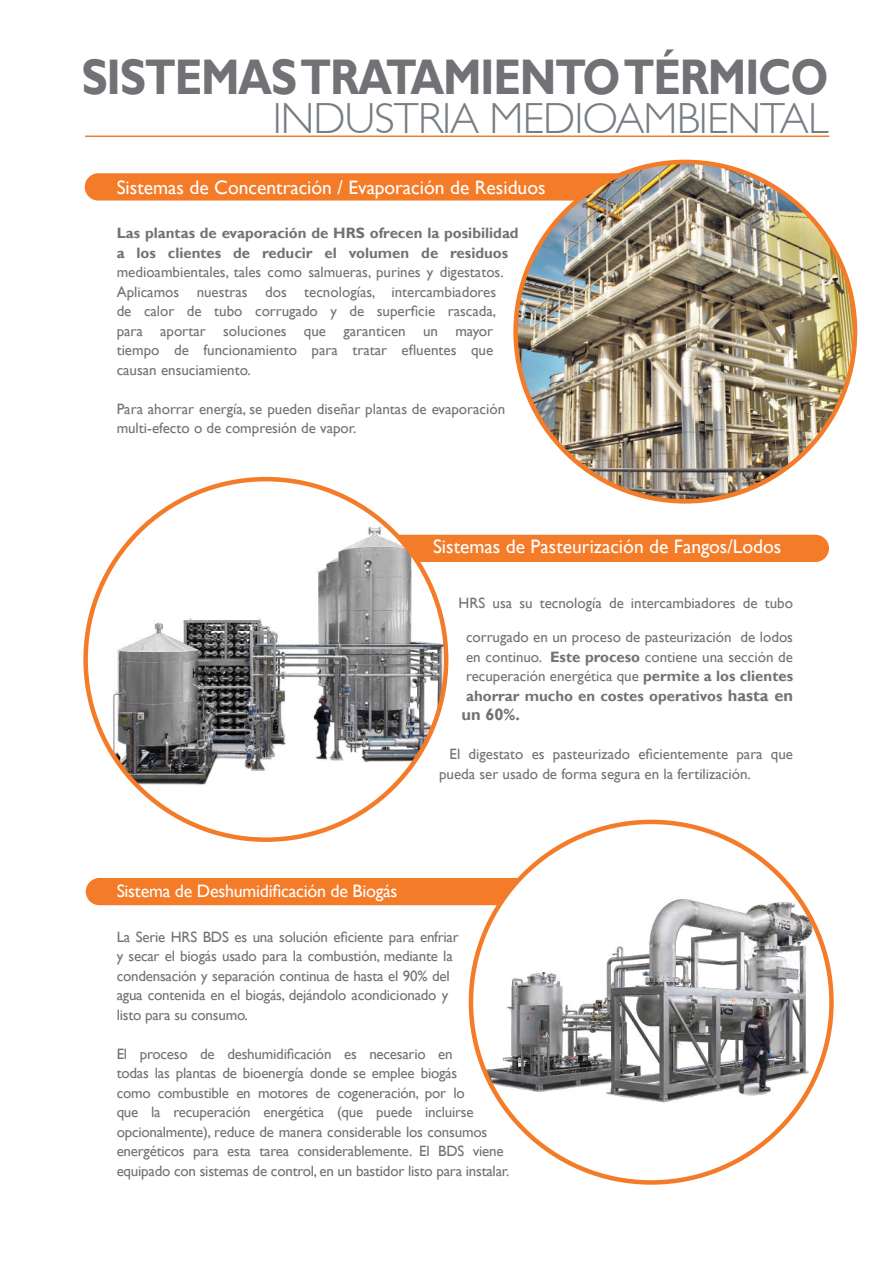
<style>
.page{position:relative;width:893px;height:1263px;background:#fff}
.page>*{position:absolute;margin:0;border:0;box-sizing:border-box;transform-origin:0 0}
.t1{font:700 49.95px "Gill Sans";letter-spacing:-.03em;color:#717275;scale:.87 1}
.t2{font:300 43.5px "Gill Sans";letter-spacing:-.02em;color:#787d83}
.t3{font:19.5px "Gill Sans";color:#fff}
.t4{font:18px "Gill Sans";letter-spacing:-.015em;color:#fff}
.t5{font:700 16.5px "Gill Sans";color:#717275}
.t6{font:15px/19.5px "Gill Sans";letter-spacing:-.015em;color:#717275}
.t7{font:700 15px/19.5px "Gill Sans";color:#717275}
.s1{font-weight:700}
.s2{font-weight:700;font-size:16.5px}
</style>
<div class="page">
<div style="left:331px;top:535px;width:498px;height:27px;background:#f47b28;border-radius:14px"></div>
<div style="left:85px;top:173px;width:573px;height:28px;background:#f47b28;border-radius:14px"></div>
<img style="left:516px;top:162px;width:339px;height:339px;border-radius:170px">
<div style="left:86px;top:878px;width:587px;height:27px;background:#f47b28;border-radius:14px"></div>
<hr style="left:85px;top:136px;width:744px;height:1px;background:#f47b28">
<img style="left:471px;top:868px;width:360px;height:268px">
<img style="left:86px;top:499px;width:360px;height:311px">
<h1 class="t1" style="left:82px;top:47px;width:860px">SISTEMAS TRATAMIENTO TÉRMICO</h1>
<h2 class="t2" style="left:273px;top:94px;width:557px">INDUSTRIA MEDIOAMBIENTAL</h2>
<h3 class="t3" style="left:117px;top:176px;width:430px">Sistemas de Concentración / Evaporación de Residuos</h3>
<p class="t7" style="left:117px;top:224px;width:404px">Las plantas de evaporación de HRS ofrecen la posibilidad a los clientes de reducir el volumen de residuos</p>
<p class="t6" style="left:117px;top:263px;width:389px">medioambientales, tales como salmueras, purines y digestatos.<br>Aplicamos nuestras dos tecnologías, intercambiadores de calor de tubo corrugado y de superficie rascada, para aportar soluciones que garanticen un mayor tiempo de funcionamiento para tratar efluentes que causan ensuciamiento.</p>
<p class="t6" style="left:117px;top:399px;width:390px">Para ahorrar energía, se pueden diseñar plantas de evaporación multi-efecto o de compresión de vapor.</p>
<h3 class="t3" style="left:433px;top:535px;width:350px">Sistemas de Pasteurización de Fangos/Lodos</h3>
<p class="t6" style="left:459px;top:593px;width:336px">HRS usa su tecnología de intercambiadores de tubo</p>
<p class="t6" style="left:466px;top:627px;width:329px;text-align:justify">corrugado en un proceso de pasteurización de lodos en continuo. <span class="s1">Este proceso</span> contiene una sección de recuperación energética que <span class="s1">permite a los clientes ahorrar mucho en costes operativos</span> <span class="s2">hasta en</span></p>
<p class="t5" style="left:462px;top:705px;width:60px">un 60%.</p>
<p class="t6" style="left:439px;top:744px;width:356px;text-indent:10px">El digestato es pasteurizado eficientemente para que pueda ser usado de forma segura en la fertilización.</p>
<p class="t4" style="left:117px;top:880px;width:282px">Sistema de Deshumidificación de Biogás</p>
<p class="t6" style="left:117px;top:927px;width:344px">La Serie HRS BDS es una solución eficiente para enfriar y secar el biogás usado para la combustión, mediante la condensación y separación continua de hasta el 90% del agua contenida en el biogás, dejándolo acondicionado y listo para su consumo.</p>
<p class="t6" style="left:117px;top:1044px;width:394px">El proceso de deshumidificación es necesario en<br>todas las plantas de bioenergía donde se emplee biogás<br>como combustible en motores de cogeneración, por lo<br>que la recuperación energética (que puede incluirse opcionalmente), reduce de manera considerable los consumos energéticos para esta tarea considerablemente. El BDS viene equipado con sistemas de control, en un bastidor listo para instalar.</p>
</div>
